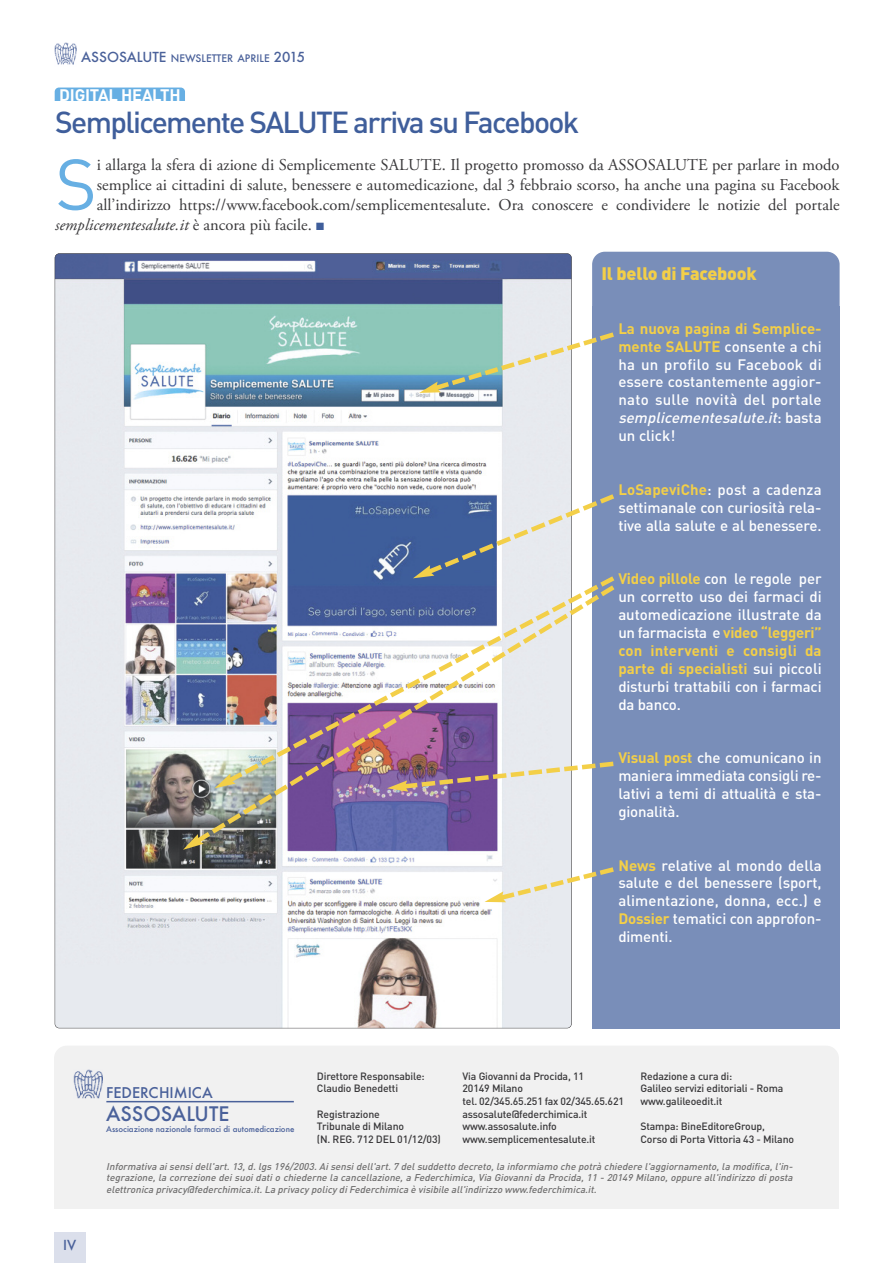
<style>
.page{position:relative;width:893px;height:1263px;background:#fff}
.page>*{position:absolute;margin:0;border:0;box-sizing:border-box;transform-origin:0 0}
.t1{font:70.95px "DIN";color:#67afe3}
.t2{font:500 30px "DIN";letter-spacing:-.055em;color:#3f5e9b}
.t3{font:500 19.5px "Futura";color:#4a619a}
.t4{font:900 17.85px "DIN";letter-spacing:-.01em;color:#f3cf48}
.t5{font:16.5px "Adobe Garamond Pro";color:#39383a}
.t6{font:italic 16.5px "Adobe Garamond Pro";color:#39383a}
.t7{font:700 16.5px "DIN";letter-spacing:-.015em;color:#fff}
.t8{font:500 15px/17.9px "DIN";letter-spacing:-.01em;color:#fff;text-align:justify}
.t9{font:500 14.4px "Futura";color:#4a619a}
.t10{font:500 13.5px "Futura";color:#4a619a}
.t11{font:500 10.5px/12.6px "DIN";letter-spacing:-.015em;color:#39383a}
.t12{font:500 10.2px "Futura";color:#4a619a}
.t13{font:italic 500 9.75px/11.7px "DIN";color:#706f6f;text-align:justify}
.t14{font:500 7.95px "Futura";color:#4a619a}
.s1{font-size:13.5px}
.s2{font-style:normal}
.s3{color:#3f5e9b}
.s4{font-weight:700;color:#f3cf48}
.s5{font-style:italic}
.s6{font-family:"DIN Bold Alternate";font-weight:400;color:#f3cf48}
</style>
<div class="page">
<img style="left:54px;top:43px;width:22px;height:22px">
<div style="left:54px;top:1232px;width:31px;height:31px;background:#dbdfeb"></div>
<div style="left:54px;top:1064px;width:785px;height:145px;background:#f1f1f1"></div>
<div style="left:54px;top:1046px;width:785px;height:56px;background:#f1f1f1;border-radius:13px"></div>
<img style="left:73px;top:1070px;width:29px;height:29px">
<hr style="left:106px;top:1101px;width:188px;height:1px;background:#4a619a">
<div style="left:592px;top:306px;width:248px;height:722px;background:#798eb9"></div>
<div style="left:592px;top:252px;width:248px;height:119px;background:#798eb9;border-radius:13px"></div>
<div style="left:55px;top:88px;width:130px;height:17px;background:#67afe3;border-radius:4px"></div>
<div style="left:43px;top:101px;width:194px;height:5px;background:#fff"></div>
<img style="left:55px;top:253px;width:516px;height:775px;border-radius:4px">
<svg style="left:419px;top:329px;width:195px;height:65px"></svg>
<svg style="left:235px;top:578px;width:178px;height:10px;background:#68759b"></svg>
<img style="left:203px;top:588px;width:394px;height:252px">
<svg style="left:413px;top:490px;width:202px;height:110px"></svg>
<svg style="left:183px;top:828px;width:32px;height:22px"></svg>
<img style="left:387px;top:759px;width:227px;height:33px">
<svg style="left:485px;top:864px;width:129px;height:39px"></svg>
<p class="t12" style="left:81px;top:53px;width:225px"><span class="s1">ASSOSALUTE</span> NEWSLETTER APRILE <span class="s1">2015</span></p>
<p class="t7" style="left:59px;top:86px;width:123px">DIGITAL HEALTH</p>
<h2 class="t2" style="left:55px;top:105px;width:526px">Semplicemente SALUTE arriva su Facebook</h2>
<h1 class="t1" style="left:55px;top:144px;width:43px">S</h1>
<p class="t5" style="left:97px;top:159px;width:744px">i allarga la sfera di azione di Semplicemente SALUTE. Il progetto promosso da ASSOSALUTE per parlare in modo</p>
<p class="t5" style="left:97px;top:178px;width:744px">semplice ai cittadini di salute, benessere e automedicazione, dal 3 febbraio scorso, ha anche una pagina su Facebook</p>
<p class="t5" style="left:97px;top:198px;width:744px">all’indirizzo https://www.facebook.com/semplicementesalute. Ora conoscere e condividere le notizie del portale</p>
<p class="t6" style="left:55px;top:218px;width:270px">semplicementesalute.it <span class="s2">è ancora più facile.</span> <span class="s3">■</span></p>
<p class="t4" style="left:601px;top:263px;width:157px">Il bello di Facebook</p>
<p class="t8" style="left:618px;top:320px;width:205px"><span class="s4">La nuova pagina di Semplice&shy;mente SALUTE</span> consente a chi ha un profilo su Facebook di essere costantemente aggior&shy;nato sulle novità del portale <span class="s5">semplicementesalute.it</span>: b a s t a un click!</p>
<p class="t8" style="left:618px;top:481px;width:205px"><span class="s4">LoSapeviChe</span>: post a cadenza settimanale con curiosità rela&shy;tive alla salute e al benessere.</p>
<p class="t8" style="left:618px;top:570px;width:205px"><span class="s6">Video pillole</span> con le regole per un corretto uso dei farmaci di automedicazione illustrate da un farmacista e <span class="s4">video “leggeri” con interventi e consigli da parte di specialisti</span> sui piccoli disturbi trattabili con i farmaci da banco.</p>
<p class="t8" style="left:618px;top:749px;width:205px"><span class="s4">Visual post</span> che comunicano in maniera immediata consigli re&shy;lativi a temi di attualità e sta&shy;gionalità.</p>
<p class="t8" style="left:618px;top:856px;width:205px"><span class="s4">News</span> relative al mondo della salute e del benessere (sport, alimentazione, donna, ecc.) e <span class="s4">Dossier</span> tematici con approfon&shy;dimenti.</p>
<p class="t10" style="left:63px;top:1237px;width:15px">IV</p>
<p class="t11" style="left:462px;top:1070px;width:163px">Via Giovanni da Procida, 11<br>20149 Milano<br>tel. 02/345.65.251 fax 02/345.65.621 assosalute@federchimica.it www.assosalute.info www.semplicementesalute.it</p>
<p class="t11" style="left:640px;top:1070px;width:144px">Redazione a cura di:<br>Galileo servizi editoriali - Roma www.galileoedit.it</p>
<p class="t11" style="left:317px;top:1070px;width:109px">Direttore Responsabile:<br>Claudio Benedetti</p>
<p class="t11" style="left:317px;top:1108px;width:125px">Registrazione<br>Tribunale di Milano<br>(N. REG. 712 DEL 01/12/03)</p>
<p class="t13" style="left:106px;top:1160px;width:690px">Informativa ai sensi dell'art. 13, d. lgs 196/2003. Ai sensi dell'art. 7 del suddetto decreto, la informiamo che potrà chiedere l'aggiornamento, la modifica, l'in&shy;tegrazione, la correzione dei suoi dati o chiederne la cancellazione, a Federchimica, Via Giovanni da Procida, 11 - 20149 Milano, oppure all'indirizzo di posta elettronica privacy@federchimica.it. La privacy policy di Federchimica è visibile all'indirizzo www.federchimica.it.</p>
<p class="t9" style="left:106px;top:1084px;width:108px">FEDERCHIMICA</p>
<h3 class="t3" style="left:106px;top:1103px;width:125px">ASSOSALUTE</h3>
<p class="t14" style="left:106px;top:1124px;width:190px">Associazione nazionale farmaci di automedicazione</p>
<p class="t11" style="left:640px;top:1120px;width:155px">Stampa: BineEditoreGroup,<br>Corso di Porta Vittoria 43 - Milano</p>
</div>
